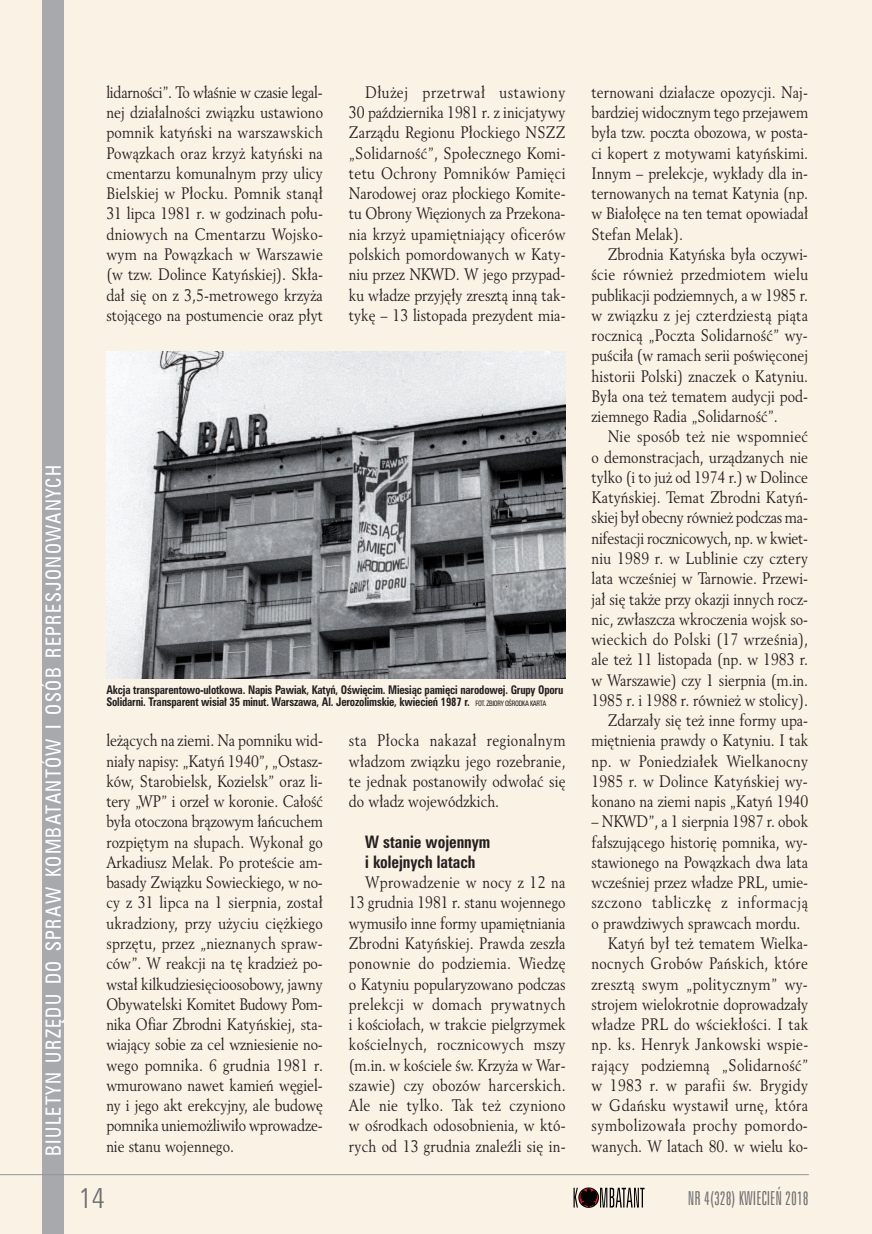
<style>
.page{position:relative;width:872px;height:1234px;background:#fff}
.page>*{position:absolute;margin:0;border:0;box-sizing:border-box;transform-origin:0 0}
.t1{font:28.5px "Zurich Lt Cn EU Normal";color:#6c6d70}
.t2{font:21px "Zurich Cn EU Normal";letter-spacing:.07em;color:#fff;scale:.92 1}
.t3{font:19.2px "Zurich Lt X Cn EU Normal";color:#6c6d70}
.t4{font:17.25px/20.2px "Zurich Cn EU Bold";color:#231f20;scale:.9 1}
.t5{font:16.5px/20.2px "Revival 565 EU Normal";color:#231f20;text-align:justify;scale:.87 1}
.t6{font:16.5px "Revival 565 EU Normal";letter-spacing:.02em;color:#231f20;scale:.87 1}
.t7{font:16.5px "Revival 565 EU Normal";letter-spacing:.045em;color:#231f20;scale:.87 1}
.t8{font:16.5px "Revival 565 EU Normal";letter-spacing:.025em;color:#231f20;scale:.87 1}
.t9{font:16.5px "Revival 565 EU Normal";letter-spacing:.035em;color:#231f20;scale:.87 1}
.t10{font:12px/12.3px "Zurich Cn EU Bold";letter-spacing:-.015em;color:#231f20;scale:.9 1}
.s1{font-family:"Zurich Cn EU Normal";font-size:7.5px}
</style>
<div class="page">
<div style="left:0;top:0;width:872px;height:1233px;background:#faf3e5"></div>
<svg style="left:573px;top:1187px;width:71px;height:20px"></svg>
<div style="left:43px;top:0;width:21px;height:1233px;background:#a8a9ad"></div>
<hr style="left:0;top:1173px;width:809px;height:1px;background:#939598">
<img style="left:106px;top:351px;width:460px;height:327px">
<p class="t5" style="left:106px;top:83px;width:251px">lidarności”. To właśnie w czasie legal&shy;nej działalności związku ustawiono pomnik katyński na warszawskich Powązkach oraz krzyż katyński na cmentarzu komunalnym przy ulicy Bielskiej w Płocku. Pomnik stanął 31 lipca 1981 r. w godzinach połu&shy;dniowych na Cmentarzu Wojsko&shy;wym na Powązkach w Warszawie (w tzw. Dolince Katyńskiej). Skła&shy;dał się on z 3,5-metrowego krzyża stojącego na postumencie oraz płyt</p>
<p class="t5" style="left:349px;top:83px;width:250px;text-indent:16px">Dłużej przetrwał ustawiony 30 października 1981 r. z inicjatywy Zarządu Regionu Płockiego NSZZ „Solidarność”, Społecznego Komi&shy;tetu Ochrony Pomników Pamięci Narodowej oraz płockiego Komite&shy;tu Obrony Więzionych za Przekona&shy;nia krzyż upamiętniający oficerów polskich pomordowanych w Katy&shy;niu przez NKWD. W jego przypad&shy;ku władze przyjęły zresztą inną tak&shy;tykę – 13 listopada prezydent mia-</p>
<p class="t2" style="left:41px;top:1155px;width:752px;rotate:-90deg">BIULETYN URZĘDU DO SPRAW KOMBATANTÓW I OSÓB REPRESJONOWANYCH</p>
<p class="t10" style="left:106px;top:683px;width:509px">Akcja transparentowo-ulotkowa. Napis Pawiak, Katyń, Oświęcim. Miesiąc pamięci narodowej. Grupy Oporu<br>Solidarni. Transparent wisiał 35 minut. Warszawa, Al. Jerozolimskie, kwiecień 1987 r. <span class="s1">FOT. ZBIORY OŚRODKA KARTA</span></p>
<p class="t5" style="left:106px;top:731px;width:251px">leżących na ziemi. Na pomniku wid&shy;niały napisy: „Katyń 1940”, „Ostasz&shy;ków, Starobielsk, Kozielsk” oraz li&shy;tery „WP” i orzeł w koronie. Całość była otoczona brązowym łańcuchem rozpiętym na słupach. Wykonał go Arkadiusz Melak. Po proteście am&shy;basady Związku Sowieckiego, w no&shy;cy z 31 lipca na 1 sierpnia, został ukradziony, przy użyciu ciężkiego sprzętu, przez „nieznanych spraw&shy;ców”. W reakcji na tę kradzież po&shy;wstał kilkudziesięcioosobowy, jawny Obywatelski Komitet Budowy Pom&shy;nika Ofiar Zbrodni Katyńskiej, sta&shy;wiający sobie za cel wzniesienie no&shy;wego pomnika. 6 grudnia 1981 r. wmurowano nawet kamień węgiel&shy;ny i jego akt erekcyjny, ale budowę pomnika uniemożliwiło wprowadze&shy;nie stanu wojennego.</p>
<h1 class="t1" style="left:79px;top:1179px;width:28px">14</h1>
<p class="t5" style="left:349px;top:731px;width:250px">sta Płocka nakazał regionalnym władzom związku jego rozebranie, te jednak postanowiły odwołać się do władz wojewódzkich.</p>
<p class="t4" style="left:365px;top:831px;width:141px">W stanie wojennym i kolejnych latach</p>
<p class="t5" style="left:349px;top:872px;width:251px;text-indent:16px">Wprowadzenie w nocy z 12 na 13 grudnia 1981 r. stanu wojennego wymusiło inne formy upamiętniania Zbrodni Katyńskiej. Prawda zeszła ponownie do podziemia. Wiedzę o Katyniu popularyzowano podczas prelekcji w domach prywatnych i kościołach, w trakcie pielgrzymek kościelnych, rocznicowych mszy (m.in. w kościele św. Krzyża w War&shy;szawie) czy obozów harcerskich.<br>Ale nie tylko. Tak też czyniono w ośrodkach odosobnienia, w któ&shy;rych od 13 grudnia znaleźli się in-</p>
<p class="t5" style="left:591px;top:83px;width:250px">ternowani działacze opozycji. Naj&shy;bardziej widocznym tego przejawem była tzw. poczta obozowa, w posta&shy;ci kopert z motywami katyńskimi.<br>Innym – prelekcje, wykłady dla in&shy;ternowanych na temat Katynia (np. w Białołęce na ten temat opowiadał Stefan Melak).</p>
<p class="t5" style="left:591px;top:245px;width:250px;text-indent:16px">Zbrodnia Katyńska była oczywi&shy;ście również przedmiotem wielu publikacji podziemnych, a w 1985 r. w związku z jej czterdziestą piąta rocznicą „Poczta Solidarność” wy&shy;puściła (w ramach serii poświęconej historii Polski) znaczek o Katyniu.<br>Była ona też tematem audycji pod&shy;ziemnego Radia „Solidarność”.</p>
<p class="t5" style="left:591px;top:427px;width:250px;text-align:right">Nie sposób też nie wspomnieć<br>o demonstracjach, urządzanych nie tylko (i to już od 1974 r.) w Dolince Katyńskiej. Temat Zbrodni Katyń&shy;skiej był obecny również podczas ma&shy;nifestacji rocznicowych, np. w kwiet&shy;niu 1989 r. w Lublinie czy cztery lata wcześniej w Tarnowie. Przewi&shy;jał się także przy okazji innych rocz&shy;nic, zwłaszcza wkroczenia wojsk so&shy;wieckich do Polski (17 września), ale też 11 listopada (np. w 1983 r. w Warszawie) czy 1 sierpnia (m.in.<br>1985 r. i 1988 r. również w stolicy).<br>Zdarzały się też inne formy upa&shy;miętnienia prawdy o Katyniu. I tak np. w Poniedziałek Wielkanocny 1985 r. w Dolince Katyńskiej wy&shy;konano na ziemi napis „Katyń 1940</p>
<p class="t5" style="left:591px;top:812px;width:250px">– NKWD”, a 1 sierpnia 1987 r. obok</p>
<p class="t5" style="left:591px;top:832px;width:250px">fałszującego historię pomnika, wy-</p>
<p class="t5" style="left:591px;top:852px;width:250px">stawionego na Powązkach dwa lata</p>
<p class="t5" style="left:591px;top:872px;width:250px">wcześniej przez władze PRL, umie-</p>
<p class="t7" style="left:591px;top:892px;width:250px">szczono tabliczkę z informacją</p>
<p class="t5" style="left:591px;top:913px;width:242px">o prawdziwych sprawcach mordu.</p>
<p class="t5" style="left:607px;top:933px;width:232px">Katyń był też tematem Wielka-</p>
<p class="t6" style="left:591px;top:953px;width:250px">nocnych Grobów Pańskich, które</p>
<p class="t6" style="left:591px;top:973px;width:250px">zresztą swym „politycznym” wy-</p>
<p class="t5" style="left:591px;top:994px;width:250px">strojem wielokrotnie doprowadzały</p>
<p class="t6" style="left:591px;top:1013px;width:250px">władze PRL do wściekłości. I tak</p>
<p class="t8" style="left:591px;top:1034px;width:251px">np. ks. Henryk Jankowski wspie-</p>
<p class="t6" style="left:591px;top:1054px;width:250px">rający podziemną „Solidarność”</p>
<p class="t6" style="left:591px;top:1074px;width:250px">w 1983 r. w parafii św. Brygidy</p>
<p class="t6" style="left:591px;top:1094px;width:250px">w Gdańsku wystawił urnę, która</p>
<p class="t9" style="left:591px;top:1115px;width:250px">symbolizowała prochy pomordo-</p>
<p class="t5" style="left:591px;top:1136px;width:250px">wanych. W latach 80. w wielu ko-</p>
<p class="t3" style="left:688px;top:1186px;width:122px">NR 4(328) KWIECIEŃ 2018</p>
</div>
